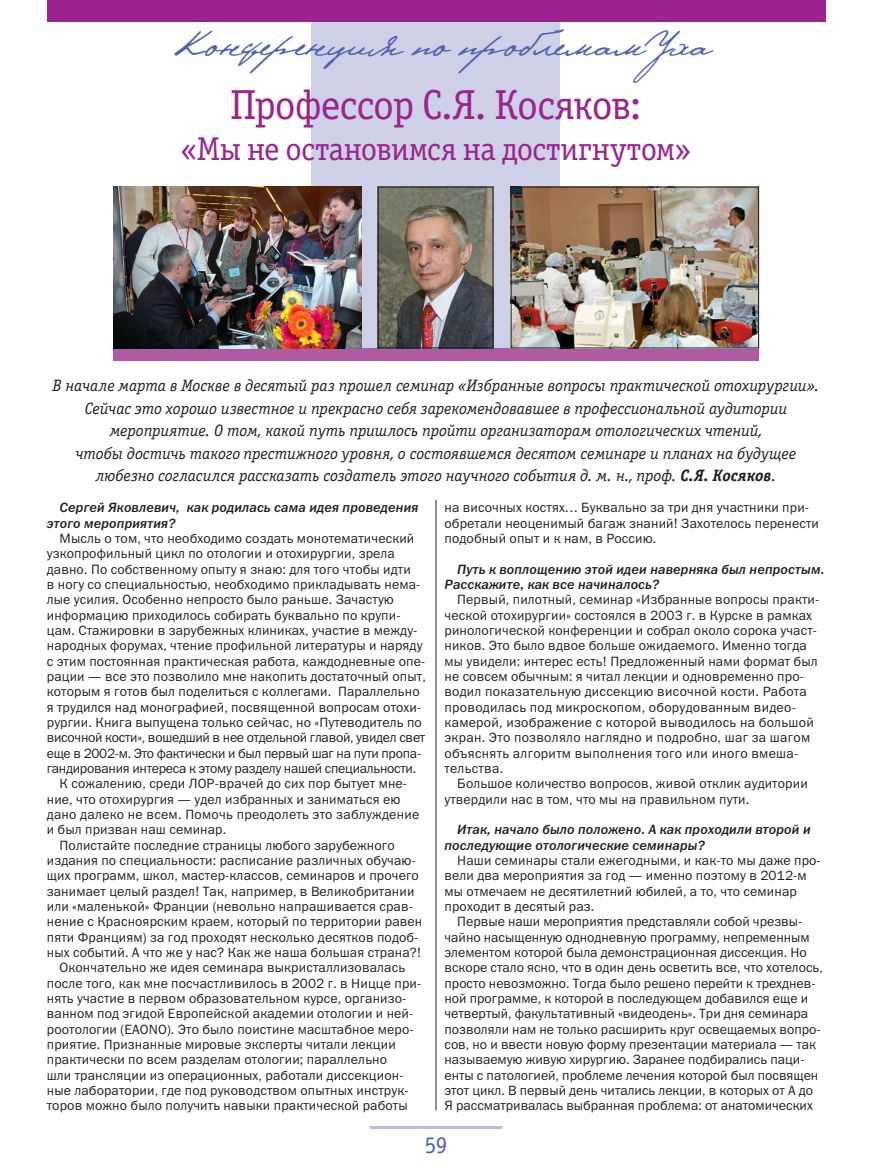
<style>
.page{position:relative;width:872px;height:1170px;background:#fff}
.page>*{position:absolute;margin:0;border:0;box-sizing:border-box;transform-origin:0 0}
.t1{font:42px "Officina Serif C";letter-spacing:-.03em;color:#9b248e}
.t2{font:37.5px "Pushkin";color:#4f63ae}
.t3{font:33px "Officina Serif C";letter-spacing:-.02em;color:#9b248e}
._0_First_Indent{font:24px "Officina Serif C";color:#4f63ae}
.Lid_Centre{font:italic 16.5px/22.5px "Officina Serif C";letter-spacing:-.01em;color:#231f20;text-align:center}
.t4{font:13.5px/15.3px "Franklin Gothic Book C";letter-spacing:.01em;color:#231f20}
.t5{font:italic 13.5px/15.3px "Franklin Gothic Medium C";letter-spacing:.01em;color:#231f20}
.s1{font-weight:700}
</style>
<div class="page">
<hr style="left:370px;top:1125px;width:132px;height:3px;background:#b9bcdd">
<div style="left:312px;top:0;width:248px;height:348px;background:#ced0e8"></div>
<div style="left:47px;top:0;width:778px;height:21px;background:#9b248e"></div>
<hr style="left:435px;top:500px;width:1px;height:610px;background:#231f20">
<div style="left:113px;top:348px;width:646px;height:13px;background:#ac5ba4"></div>
<img style="left:113px;top:187px;width:248px;height:161px">
<img style="left:380px;top:189px;width:111px;height:157px">
<div style="left:378px;top:187px;width:115px;height:161px;border:1px solid #231f20"></div>
<img style="left:513px;top:189px;width:244px;height:157px">
<div style="left:511px;top:187px;width:248px;height:161px;border:1px solid #231f20"></div>
<p class="t2" style="left:175px;top:20px;width:536px">Конференция по проблемам Уха</p>
<p class="t1" style="left:230px;top:82px;width:413px">Профессор С.Я. Косяков:</p>
<p class="t3" style="left:181px;top:130px;width:511px">«Мы не остановимся на достигнутом»</p>
<p class="Lid_Centre" style="left:53px;top:374px;width:768px">В начале марта в Москве в десятый раз прошел семинар «Избранные вопросы практической отохирургии».<br>Сейчас это хорошо известное и прекрасно себя зарекомендовавшее в профессиональной аудитории мероприятие. О том, какой путь пришлось пройти организаторам отологических чтений,</p>
<p class="Lid_Centre" style="left:76px;top:442px;width:722px">чтобы достичь такого престижного уровня, о состоявшемся десятом семинаре и планах на будущее</p>
<p class="Lid_Centre" style="left:96px;top:464px;width:682px">любезно согласился рассказать создатель этого научного события д. м. н., проф. <span class="s1">С.Я. Косяков</span>.</p>
<p class="t5" style="left:47px;top:500px;width:373px;text-indent:13px">Сергей Яковлевич, как родилась сама идея проведения этого мероприятия?</p>
<p class="t4" style="left:47px;top:530px;width:380px;text-indent:13px">Мысль о том, что необходимо создать монотематический узкопрофильный цикл по отологии и отохирургии, зрела давно. По собственному опыту я знаю: для того чтобы идти<br>в ногу со специальностью, необходимо прикладывать нема&shy;лые усилия. Особенно непросто было раньше. Зачастую информацию приходилось собирать буквально по крупи&shy;цам. Стажировки в зарубежных клиниках, участие в между&shy;народных форумах, чтение профильной литературы и наряду с этим постоянная практическая работа, каждодневные опе&shy;рации — все это позволило мне накопить достаточный опыт, которым я готов был поделиться с коллегами. Параллельно я трудился над монографией, посвященной вопросам отохи&shy;рургии. Книга выпущена только сейчас, но «Путеводитель по височной кости», вошедший в нее отдельной главой, увидел свет еще в 2002-м. Это фактически и был первый шаг на пути пропа&shy;гандирования интереса к этому разделу нашей специальности.</p>
<p class="t4" style="left:47px;top:775px;width:374px;text-indent:13px">К сожалению, среди ЛОР-врачей до сих пор бытует мне&shy;ние, что отохирургия — удел избранных и заниматься ею дано далеко не всем. Помочь преодолеть это заблуждение и был призван наш семинар.</p>
<p class="t4" style="left:47px;top:837px;width:377px;text-indent:13px">Полистайте последние страницы любого зарубежного издания по специальности: расписание различных обучаю&shy;щих программ, школ, мастер-классов, семинаров и прочего занимает целый раздел! Так, например, в Великобритании или «маленькой» Франции (невольно напрашивается срав&shy;нение с Красноярским краем, который по территории равен пяти Франциям) за год проходят несколько десятков подоб&shy;ных событий. А что же у нас? Как же наша большая страна?!</p>
<p class="t4" style="left:47px;top:959px;width:376px;text-indent:13px">Окончательно же идея семинара выкристаллизовалась после того, как мне посчастливилось в 2002 г. в Ницце при&shy;нять участие в первом образовательном курсе, организо&shy;ванном под эгидой Европейской академии отологии и ней&shy;роотологии (EAONO). Это было поистине масштабное меро&shy;приятие. Признанные мировые эксперты читали лекции практически по всем разделам отологии; параллельно<br>шли трансляции из операционных, работали диссекцион&shy;ные лаборатории, где под руководством опытных инструк&shy;торов можно было получить навыки практической работы</p>
<p class="t4" style="left:444px;top:500px;width:376px">на височных костях… Буквально за три дня участники при&shy;обретали неоценимый багаж знаний! Захотелось перенести подобный опыт и к нам, в Россию.</p>
<p class="t5" style="left:444px;top:561px;width:381px;text-indent:13px">Путь к воплощению этой идеи наверняка был непростым.<br>Расскажите, как все начиналось?</p>
<p class="t4" style="left:444px;top:592px;width:376px;text-indent:13px">Первый, пилотный, семинар «Избранные вопросы практи&shy;ческой отохирургии» состоялся в 2003 г. в Курске в рамках ринологической конференции и собрал около сорока участ&shy;ников. Это было вдвое больше ожидаемого. Именно тогда мы увидели: интерес есть! Предложенный нами формат был не совсем обычным: я читал лекции и одновременно про&shy;водил показательную диссекцию височной кости. Работа проводилась под микроскопом, оборудованным видео&shy;камерой, изображение с которой выводилось на большой экран. Это позволяло наглядно и подробно, шаг за шагом объяснять алгоритм выполнения того или иного вмеша&shy;тельства.</p>
<p class="t4" style="left:444px;top:775px;width:365px;text-indent:13px">Большое количество вопросов, живой отклик аудитории утвердили нас в том, что мы на правильном пути.</p>
<p class="t5" style="left:444px;top:821px;width:367px;text-indent:13px">Итак, начало было положено. А как проходили второй и последующие отологические семинары?</p>
<p class="t4" style="left:444px;top:852px;width:378px;text-indent:13px">Наши семинары стали ежегодными, и как-то мы даже про&shy;вели два мероприятия за год — именно поэтому в 2012-м мы отмечаем не десятилетний юбилей, а то, что семинар проходит в десятый раз.</p>
<p class="t4" style="left:444px;top:913px;width:380px;text-indent:13px">Первые наши мероприятия представляли собой чрезвы&shy;чайно насыщенную однодневную программу, непременным элементом которой была демонстрационная диссекция. Но вскоре стало ясно, что в один день осветить все, что хотелось, просто невозможно. Тогда было решено перейти к трехднев&shy;ной программе, к которой в последующем добавился еще и четвертый, факультативный «видеодень». Три дня семинара позволяли нам не только расширить круг освещаемых вопро&shy;сов, но и ввести новую форму презентации материала — так называемую живую хирургию. Заранее подбирались паци&shy;енты с патологией, проблеме лечения которой был посвящен этот цикл. В первый день читались лекции, в которых от А до Я рассматривалась выбранная проблема: от анатомических</p>
<p class="_0_First_Indent" style="left:424px;top:1131px;width:24px">59</p>
</div>
